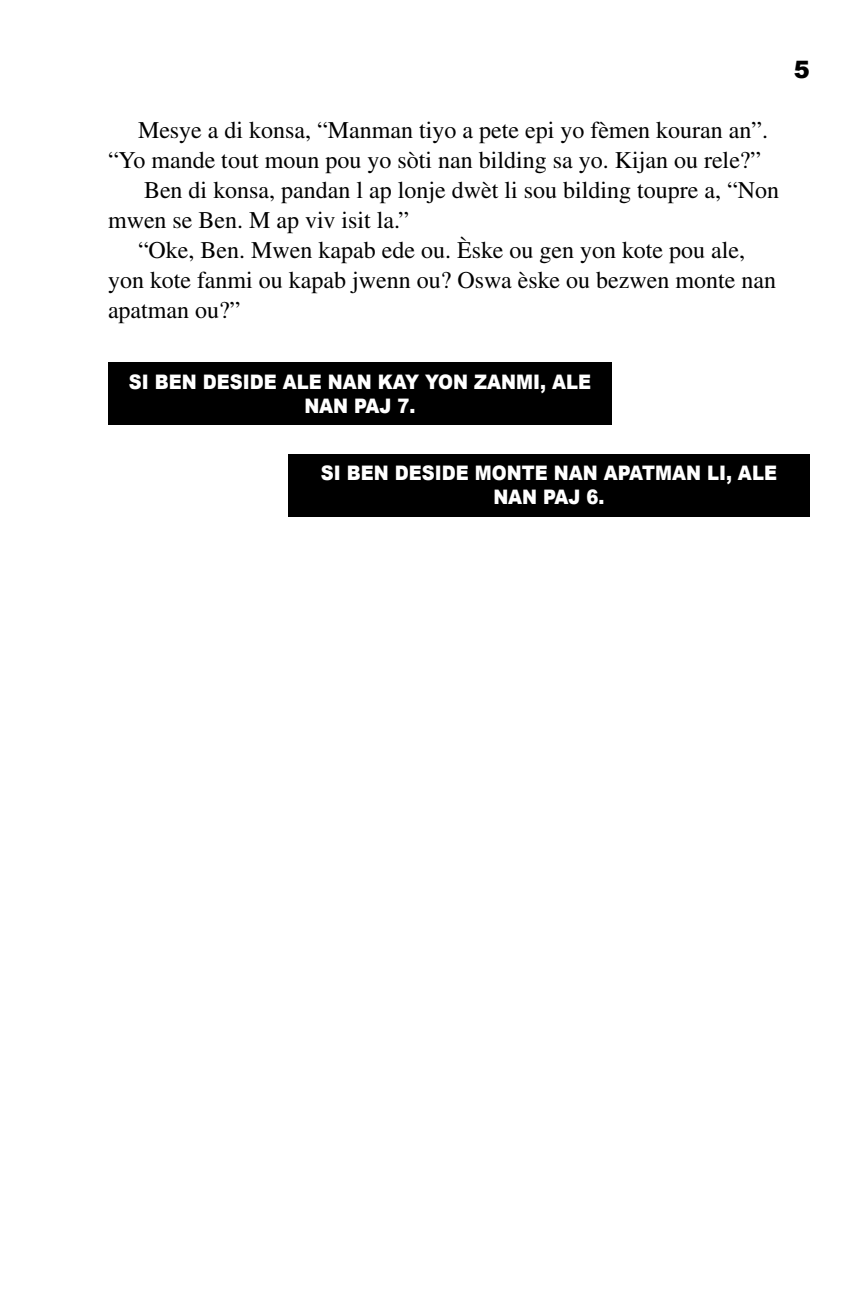
<style>
.page{position:relative;width:864px;height:1296px;background:#fff}
.page>*{position:absolute;margin:0;border:0;box-sizing:border-box;transform-origin:0 0}
.Story_1_Text{font:24px/30px "Times";color:#000}
.t1{font:900 24px "Arial";color:#000}
.Prompt{font:900 20px/24px "Arial";color:#fff;text-align:center;scale:.9 1}
</style>
<div class="page">
<div style="left:108px;top:363px;width:504px;height:62px;background:#000"></div>
<div style="left:288px;top:454px;width:522px;height:62px;background:#000"></div>
<p class="t1" style="left:794px;top:52px;width:18px">5</p>
<p class="Story_1_Text" style="left:108px;top:115px;width:662px;text-align:right">Mesye a di konsa, “Manman tiyo a pete epi yo fèmen kouran an”. “Yo mande tout moun pou yo sòti nan bilding sa yo. Kijan ou rele?”</p>
<p class="Story_1_Text" style="left:108px;top:175px;width:673px;text-indent:36px">Ben di konsa, pandan l ap lonje dwèt li sou bilding toupre a, “Non mwen se Ben. M ap viv isit la.”</p>
<p class="Story_1_Text" style="left:108px;top:235px;width:670px;text-indent:30px">“Oke, Ben. Mwen kapab ede ou. Èske ou gen yon kote pou ale, yon kote fanmi ou kapab jwenn ou? Oswa èske ou bezwen monte nan apatman ou?”</p>
<p class="Prompt" style="left:129px;top:369px;width:515px">SI BEN DESIDE ALE NAN KAY YON ZANMI, ALE<br>NAN PAJ 7.</p>
<p class="Prompt" style="left:321px;top:461px;width:508px">SI BEN DESIDE MONTE NAN APATMAN LI, ALE<br>NAN PAJ 6.</p>
</div>
